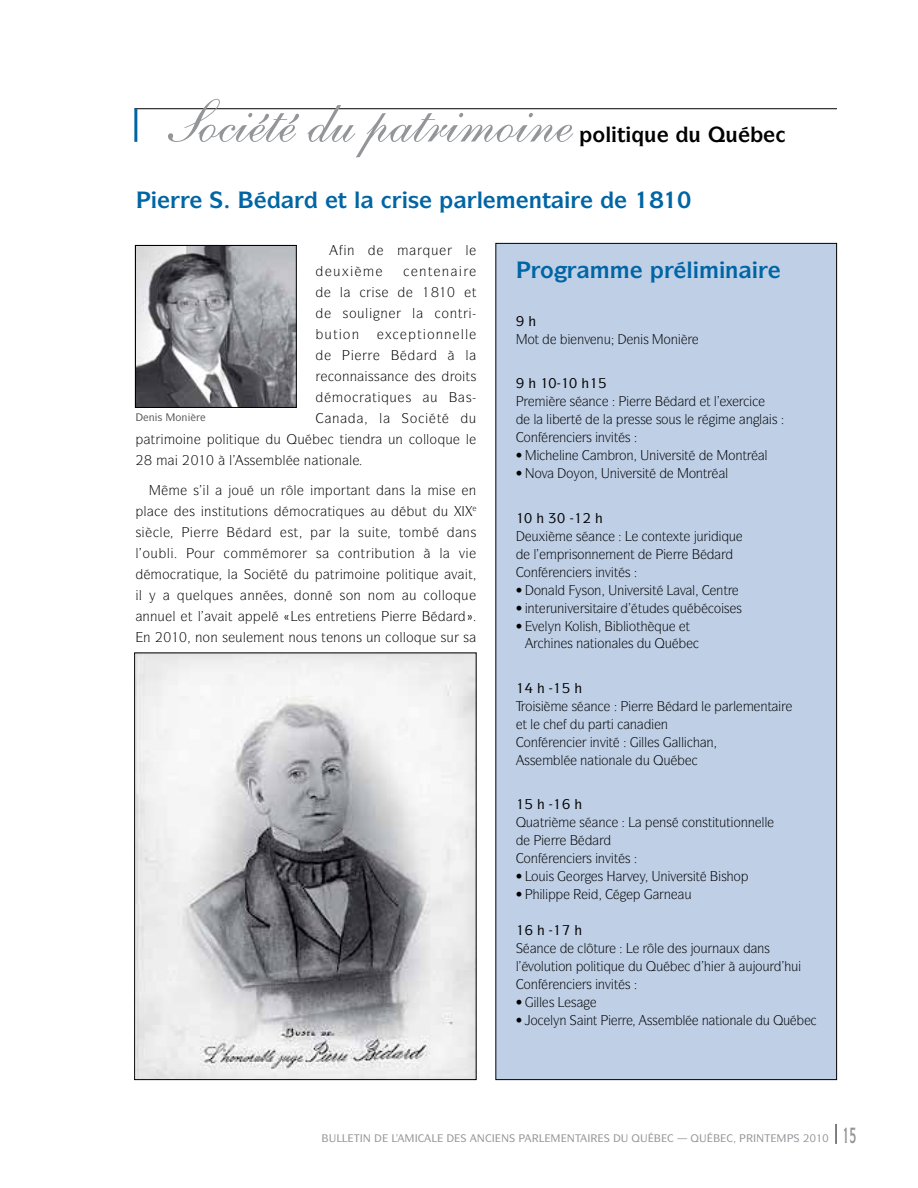
<style>
.page{position:relative;width:918px;height:1188px;background:#fff}
.page>*{position:absolute;margin:0;border:0;box-sizing:border-box;transform-origin:0 0}
.t1{font:60px "Shelley Andante BT";color:#939598}
.t2{font:700 22.5px "ITC Symbol Std";color:#0065a4}
.t3{font:700 21px "ITC Symbol Std";color:#000}
.t4{font:13.5px "ITC Symbol Std";color:#000}
.t5{font:500 10.5px "ITC Symbol Std";color:#58595b}
</style>
<div class="page">
<svg style="left:836px;top:1124px;width:1px;height:20px"></svg>
<hr style="left:134px;top:108px;width:703px;height:1px;background:#000">
<hr style="left:134px;top:109px;width:3px;height:33px;background:#0065a4">
<svg style="left:137px;top:247px;width:158px;height:159px;background:#8e8f93"></svg>
<div style="left:135px;top:245px;width:162px;height:163px;border:1px solid #000"></div>
<div style="left:496px;top:243px;width:341px;height:837px;background:#bfcfe6"></div>
<img style="left:136px;top:655px;width:339px;height:423px">
<div style="left:134px;top:653px;width:343px;height:427px;border:1px solid #000"></div>
<h1 class="t1" style="left:164px;top:85px;width:410px">Société du patrimoine</h1>
<h2 class="t2" style="left:477px;top:185px;width:76px">● ■▼</h2>
<h3 class="t3" style="left:593px;top:120px;width:66px">□●▼❑◆</h3>
<p class="t5" style="left:176px;top:411px;width:22px">□■➔</p>
<p class="t4" style="left:347px;top:242px;width:9px">■</p>
<p class="t4" style="left:465px;top:242px;width:5px">●</p>
<p class="t4" style="left:419px;top:263px;width:32px">■▼ ■</p>
<p class="t4" style="left:343px;top:305px;width:47px">▲□◆● ■</p>
<p class="t4" style="left:412px;top:305px;width:52px">● □■▼</p>
<p class="t4" style="left:325px;top:326px;width:36px">◆▼ □■</p>
<p class="t4" style="left:417px;top:326px;width:53px">▼ □■■ ●●</p>
<p class="t4" style="left:334px;top:368px;width:62px">□■■ ▲▲ ■</p>
<p class="t4" style="left:430px;top:368px;width:48px">▲ □▼▲</p>
<p class="t4" style="left:344px;top:389px;width:69px">□ ▼❑◆▲</p>
<p class="t4" style="left:332px;top:410px;width:9px">■</p>
<p class="t4" style="left:151px;top:431px;width:45px">▼ □■</p>
<p class="t4" style="left:215px;top:431px;width:39px">□●▼❑◆</p>
<p class="t4" style="left:388px;top:431px;width:82px">◆■ □●●□❑◆ ●</p>
<p class="t4" style="left:218px;top:452px;width:39px">→ ● ▲▲</p>
<p class="t4" style="left:282px;top:452px;width:72px">● ■▼□■●</p>
<p class="t4" style="left:231px;top:482px;width:45px">□◆ ◆■</p>
<p class="t4" style="left:294px;top:482px;width:5px">●</p>
<p class="t4" style="left:333px;top:482px;width:39px">□▼■▼</p>
<p class="t4" style="left:392px;top:482px;width:24px">■▲ ●</p>
<p class="t4" style="left:143px;top:503px;width:5px">●</p>
<p class="t4" style="left:189px;top:503px;width:80px">▲ ■▲▼ ▼◆▼ □■▲</p>
<p class="t4" style="left:301px;top:503px;width:86px">□ ▼❑◆▲ ◆</p>
<p class="t4" style="left:415px;top:503px;width:35px">◆▼ ◆</p>
<p class="t4" style="left:135px;top:524px;width:29px">▲➔●</p>
<p class="t4" style="left:339px;top:524px;width:43px">● ▲◆▼</p>
<p class="t4" style="left:135px;top:545px;width:36px">●□◆ ●</p>
<p class="t4" style="left:345px;top:545px;width:22px">□■▼</p>
<p class="t4" style="left:383px;top:545px;width:84px">◆▼ □■ → ● ❖</p>
<p class="t4" style="left:162px;top:566px;width:70px">□ ▼❑◆ ●</p>
<p class="t4" style="left:394px;top:566px;width:39px">□●▼❑◆</p>
<p class="t4" style="left:139px;top:587px;width:5px">●</p>
<p class="t4" style="left:177px;top:587px;width:108px">❑◆ ●❑◆ ▲ ■■ ▲</p>
<p class="t4" style="left:302px;top:587px;width:83px">□■■ ▲□■ ■□</p>
<p class="t4" style="left:409px;top:587px;width:61px">◆ □●●□❑◆</p>
<p class="t4" style="left:143px;top:608px;width:92px">■■◆● ▼ ● ❖ ▼</p>
<p class="t4" style="left:268px;top:608px;width:5px">●</p>
<p class="t4" style="left:305px;top:608px;width:73px">▲ ■▼ ▼ ■▲</p>
<p class="t4" style="left:143px;top:629px;width:9px">■</p>
<p class="t4" style="left:195px;top:629px;width:52px">■□■ ▲ ◆●</p>
<p class="t4" style="left:272px;top:629px;width:199px">■▼ ■□◆▲ ▼ ■□■▲ ◆■ □●●□❑◆ ▲◆ ▲</p>
<p class="t4" style="left:577px;top:331px;width:35px">■❖ ■◆</p>
<p class="t4" style="left:633px;top:331px;width:56px">■▲ □■➔</p>
<p class="t4" style="left:548px;top:393px;width:49px">➔ ▲ ■</p>
<p class="t4" style="left:635px;top:411px;width:55px">▲▲ ▲□◆▲ ●</p>
<p class="t4" style="left:746px;top:411px;width:33px">■●▲</p>
<p class="t4" style="left:559px;top:429px;width:73px">■ ▲ ■❖▼▲</p>
<p class="t4" style="left:516px;top:447px;width:8px">•</p>
<p class="t4" style="left:559px;top:447px;width:15px">●■</p>
<p class="t4" style="left:619px;top:447px;width:71px">□■ ■❖ ▲▼</p>
<p class="t4" style="left:728px;top:447px;width:20px">□■▼</p>
<p class="t4" style="left:765px;top:447px;width:5px">●</p>
<p class="t4" style="left:516px;top:465px;width:34px">• □❖</p>
<p class="t4" style="left:566px;top:465px;width:85px">□ □■ ■❖ ▲▼</p>
<p class="t4" style="left:689px;top:465px;width:20px">□■▼</p>
<p class="t4" style="left:725px;top:465px;width:5px">●</p>
<p class="t4" style="left:648px;top:527px;width:58px">□■▼ ▼ ◆</p>
<p class="t4" style="left:533px;top:545px;width:5px">●</p>
<p class="t4" style="left:572px;top:545px;width:29px">▲□■■</p>
<p class="t4" style="left:559px;top:563px;width:73px">■ ▲ ■❖▼▲</p>
<p class="t4" style="left:516px;top:581px;width:44px">• □■●</p>
<p class="t4" style="left:582px;top:581px;width:77px">▲□■ ■❖ ▲▼</p>
<p class="t4" style="left:516px;top:599px;width:83px">• ■▼ ◆■❖ ▲▼</p>
<p class="t4" style="left:638px;top:599px;width:51px">▼◆ ▲ ❑◆</p>
<p class="t4" style="left:714px;top:599px;width:30px">□▲▲</p>
<p class="t4" style="left:516px;top:617px;width:77px">• ❖●■ □●▲</p>
<p class="t4" style="left:623px;top:617px;width:69px">● □▼ ➔❑◆ ▼</p>
<p class="t4" style="left:553px;top:635px;width:120px">■▲ ■▼□■●▲ ◆ ◆</p>
<p class="t4" style="left:525px;top:698px;width:27px">□▲➔</p>
<p class="t4" style="left:559px;top:734px;width:56px">■ ■❖▼</p>
<p class="t4" style="left:641px;top:734px;width:20px">●● ▲</p>
<p class="t4" style="left:707px;top:734px;width:9px">■</p>
<p class="t4" style="left:561px;top:752px;width:66px">● ■▼□■●</p>
<p class="t4" style="left:526px;top:814px;width:34px">◆▼➔</p>
<p class="t4" style="left:659px;top:814px;width:110px">■▲ □■▲▼ ▼◆▼ □■■ ●●</p>
<p class="t4" style="left:559px;top:850px;width:73px">■ ▲ ■❖▼▲</p>
<p class="t4" style="left:516px;top:868px;width:40px">• □◆▲</p>
<p class="t4" style="left:573px;top:868px;width:62px">□ ▲ ★❖</p>
<p class="t4" style="left:660px;top:868px;width:41px">■❖ ▲▼</p>
<p class="t4" style="left:537px;top:940px;width:9px">■</p>
<p class="t4" style="left:583px;top:940px;width:23px">● ▼◆</p>
<p class="t4" style="left:654px;top:940px;width:81px">● ▲ □◆■ ◆</p>
<p class="t4" style="left:516px;top:958px;width:104px">● ❖□●◆▼ □■ □● ▼ ❑◆</p>
<p class="t4" style="left:729px;top:958px;width:43px">→ ◆□◆</p>
<p class="t4" style="left:559px;top:976px;width:73px">■ ▲ ■❖▼▲</p>
<p class="t4" style="left:516px;top:994px;width:63px">• ●●▲ ▲</p>
<p class="t4" style="left:516px;top:1012px;width:53px">•□ ●■</p>
<p class="t4" style="left:682px;top:1012px;width:109px">● ■▼□■● ◆ ◆</p>
</div>
